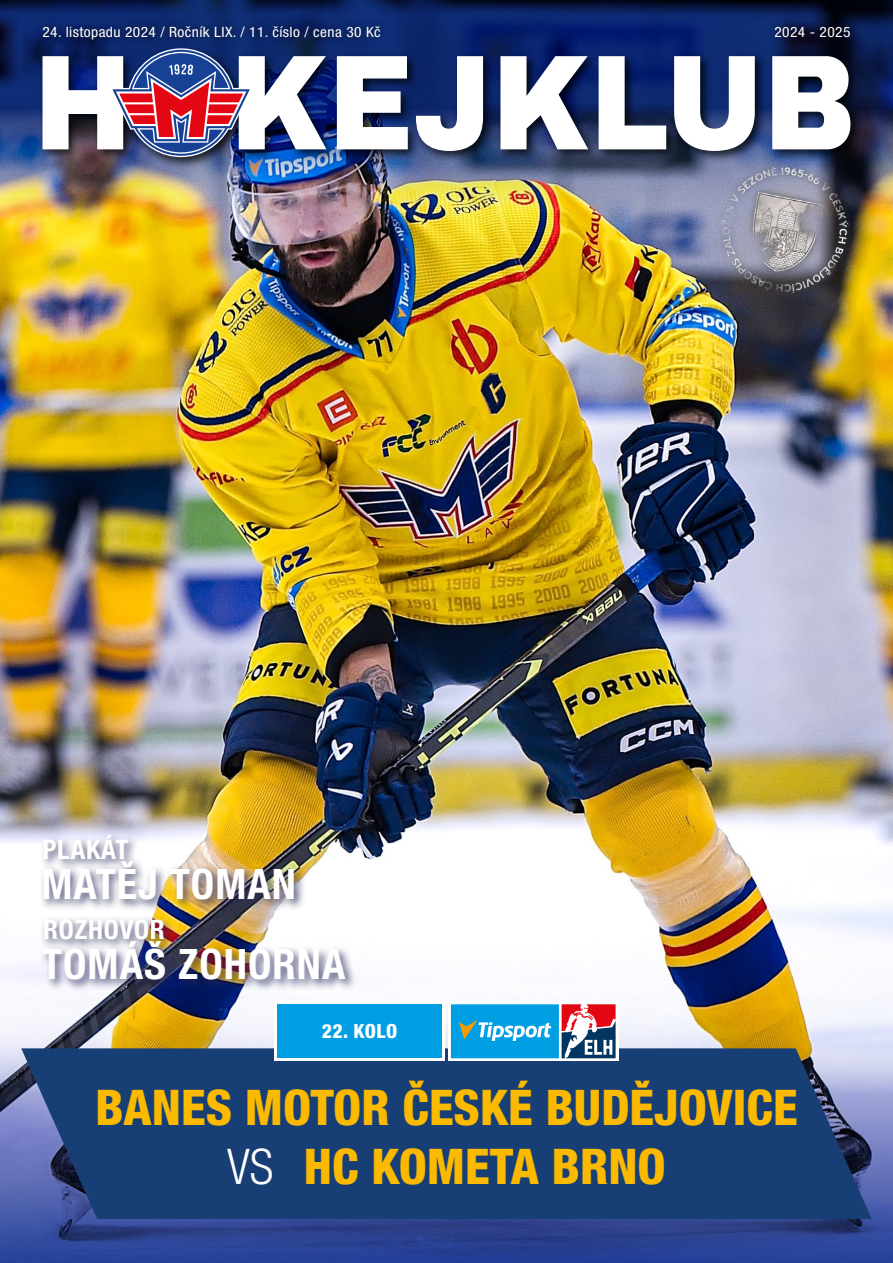
<style>
.page{position:relative;width:893px;height:1263px;background:#fff}
.page>*{position:absolute;margin:0;border:0;box-sizing:border-box;transform-origin:0 0}
.t1{font:800 condensed 49.2px/59.7px "Helvetica Neue LT Pro";color:#fbba00;text-align:center}
.t2{font:700 condensed 42px "Helvetica Neue LT Pro";letter-spacing:.025em;color:#fff}
.t3{font:700 condensed 27px "Helvetica Neue LT Pro";letter-spacing:.025em;color:#fff}
.t4{font:800 condensed 19.5px "Helvetica Neue LT Pro";letter-spacing:.025em;color:#fff}
.t5{font:condensed 14.25px "Helvetica Neue LT Pro";letter-spacing:.025em;color:#fff;scale:1.08 1}
.s1{font-weight:300;color:#fff}
</style>
<div class="page">
<img style="left:0;top:215px;width:893px;height:773px">
<img style="left:0;top:0;width:893px;height:215px">
<div style="left:36px;top:19px;width:352px;height:28px;background:#000;opacity:.75"></div>
<div style="left:767px;top:19px;width:90px;height:26px;background:#000;opacity:.75"></div>
<div style="left:40px;top:830px;width:100px;height:41px;background:#262957;opacity:.75"></div>
<div style="left:40px;top:857px;width:267px;height:55px;background:#262957;opacity:.75"></div>
<div style="left:41px;top:916px;width:135px;height:35px;background:#262957;opacity:.75"></div>
<div style="left:39px;top:938px;width:318px;height:54px;background:#262957;opacity:.75"></div>
<img style="left:719px;top:170px;width:131px;height:125px">
<div style="left:39px;top:44px;width:824px;height:126px;background:#000;opacity:.75"></div>
<svg style="left:337px;top:56px;width:71px;height:93px"></svg>
<svg style="left:416px;top:56px;width:67px;height:95px"></svg>
<svg style="left:500px;top:56px;width:88px;height:93px"></svg>
<svg style="left:599px;top:56px;width:67px;height:93px"></svg>
<svg style="left:674px;top:56px;width:81px;height:95px"></svg>
<svg style="left:772px;top:56px;width:78px;height:93px"></svg>
<svg style="left:43px;top:48px;width:283px;height:109px"></svg>
<svg style="left:0;top:988px;width:893px;height:275px"></svg>
<svg style="left:21px;top:1048px;width:851px;height:171px;background:#204479"></svg>
<div style="left:448px;top:1001px;width:170px;height:60px;background:linear-gradient(to right,#feffff,#fff)"></div>
<svg style="left:451px;top:1004px;width:165px;height:54px;background:#4b96c1"></svg>
<div style="left:275px;top:1001px;width:170px;height:60px;background:#fff"></div>
<div style="left:277px;top:1004px;width:165px;height:54px;background:#009fe3"></div>
<p class="t5" style="left:43px;top:24px;width:315px">24. listopadu 2024 / Ročník LIX. / 11. číslo / cena 30 Kč</p>
<p class="t5" style="left:774px;top:24px;width:72px">2024 - 2025</p>
<h3 class="t3" style="left:43px;top:833px;width:87px">PLAKÁT</h3>
<h2 class="t2" style="left:41px;top:859px;width:256px">MATĚJ TOMAN</h2>
<h3 class="t3" style="left:43px;top:913px;width:123px">ROZHOVOR</h3>
<h2 class="t2" style="left:42px;top:939px;width:305px">TOMÁŠ ZOHORNA</h2>
<h3 class="t4" style="left:322px;top:1019px;width:77px">22. KOLO</h3>
<h1 class="t1" style="left:95px;top:1076px;width:704px">BANES MOTOR ČESKÉ BUDĚJOVICE<br><span class="s1">VS</span> HC KOMETA BRNO</h1>
</div>
